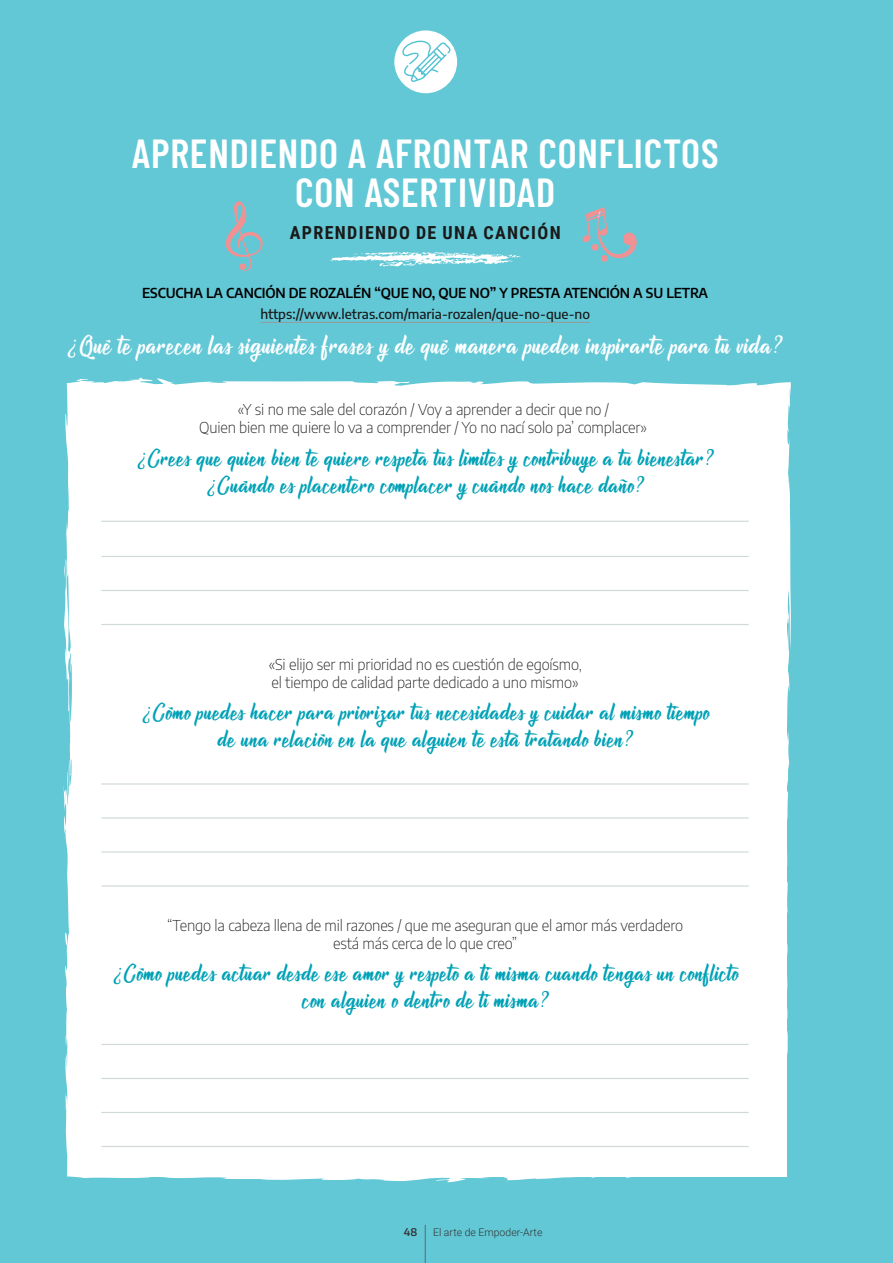
<style>
.page{position:relative;width:893px;height:1263px;background:#62c8d6}
.page>*{position:absolute;margin:0;border:0;box-sizing:border-box;transform-origin:0 0}
.t1{font:600 40.5px/39px "Barlow Condensed";letter-spacing:.02em;color:#fff;text-align:center}
.t2{font:23.25px "Atlantis the lost City";letter-spacing:.02em;color:#fff}
.t3{font:21px/27px "Atlantis the lost City";letter-spacing:.02em;color:#00a1b6;text-align:center}
.t4{font:700 18px "Roboto Condensed";letter-spacing:.075em;color:#1a1a1a}
.t5{font:200 15px/18px "Encode Sans";letter-spacing:-.01em;color:#1a1a1a;text-align:center}
.t6{font:600 13.5px "Encode Sans";letter-spacing:-.01em;color:#000}
.t7{font:500 13.5px "Encode Sans";color:#1a1a1a}
.t8{font:300 10.5px "Roboto";color:#333}
.t9{font:600 10.5px "Encode Sans";color:#333}
.s1{font-family:"Black Jack"}
</style>
<div class="page">
<div style="left:394px;top:30px;width:63px;height:63px;background:#fff;border-radius:50%"></div>
<svg style="left:402px;top:41px;width:48px;height:41px"></svg>
<div style="left:63px;top:377px;width:728px;height:805px;background:#fff"></div>
<hr style="left:101px;top:521px;width:648px;height:1px;background:#d1d9d9">
<hr style="left:101px;top:556px;width:648px;height:1px;background:#d1d9d9">
<hr style="left:101px;top:590px;width:648px;height:1px;background:#d1d9d9">
<hr style="left:101px;top:624px;width:648px;height:1px;background:#d1d9d9">
<hr style="left:101px;top:783px;width:648px;height:1px;background:#d1d9d9">
<hr style="left:101px;top:817px;width:648px;height:2px;background:#d1d9d9">
<hr style="left:101px;top:851px;width:648px;height:2px;background:#d1d9d9">
<hr style="left:101px;top:885px;width:648px;height:2px;background:#d1d9d9">
<hr style="left:101px;top:1044px;width:648px;height:1px;background:#d1d9d9">
<hr style="left:101px;top:1078px;width:648px;height:1px;background:#d1d9d9">
<hr style="left:101px;top:1112px;width:648px;height:1px;background:#d1d9d9">
<hr style="left:101px;top:1146px;width:648px;height:1px;background:#d1d9d9">
<hr style="left:260px;top:322px;width:330px;height:1px;background:#999">
<svg style="left:225px;top:201px;width:38px;height:70px"></svg>
<svg style="left:330px;top:252px;width:191px;height:15px"></svg>
<hr style="left:425px;top:1225px;width:1px;height:38px;background:#666">
<svg style="left:582px;top:207px;width:55px;height:55px"></svg>
<h1 class="t1" style="left:132px;top:131px;width:588px">APRENDIENDO A AFRONTAR CONFLICTOS<br>CON ASERTIVIDAD</h1>
<p class="t4" style="left:290px;top:220px;width:272px">APRENDIENDO DE UNA CANCIÓN</p>
<p class="t6" style="left:142px;top:284px;width:567px">ESCUCHA LA CANCIÓN DE ROZALÉN “QUE NO, QUE NO” Y PRESTA ATENCIÓN A SU LETRA</p>
<p class="t7" style="left:260px;top:305px;width:331px">https://www.letras.com/maria-rozalen/que-no-que-no</p>
<p class="t2" style="left:67px;top:329px;width:718px"><span class="s1">¿</span>Qué te parecen las siguientes frases y de qué manera pueden inspirarte para tu vida<span class="s1">?</span></p>
<p class="t5" style="left:199px;top:400px;width:450px">«Y si no me sale del corazón / Voy a aprender a decir que no /<br>Quien bien me quiere lo va a comprender / Yo no nací solo pa’ complacer»</p>
<p class="t3" style="left:137px;top:446px;width:579px"><span class="s1">¿</span>Crees que quien bien te quiere respeta tus límites y contribuye a tu bienestar<span class="s1">? ¿</span>Cuándo es placentero complacer y cuándo nos hace daño<span class="s1">?</span></p>
<p class="t5" style="left:268px;top:655px;width:315px;text-align:left">«Si elijo ser mi prioridad no es cuestión de egoísmo, el tiempo de calidad parte dedicado a uno mismo»</p>
<p class="t3" style="left:142px;top:699px;width:569px"><span class="s1">¿</span>Cómo puedes hacer para priorizar tus necesidades y cuidar al mismo tiempo de una relación en la que alguien te está tratando bien<span class="s1">?</span></p>
<p class="t5" style="left:167px;top:915px;width:518px">“Tengo la cabeza llena de mil razones / que me aseguran que el amor más verdadero está más cerca de lo que creo”</p>
<p class="t3" style="left:113px;top:960px;width:627px"><span class="s1">¿</span>Cómo puedes actuar desde ese amor y respeto a ti misma cuando tengas un conflicto con alguien o dentro de ti misma<span class="s1">?</span></p>
<p class="t9" style="left:404px;top:1224px;width:15px">48</p>
<p class="t8" style="left:433px;top:1225px;width:111px">El arte de Empoder-Arte</p>
</div>
